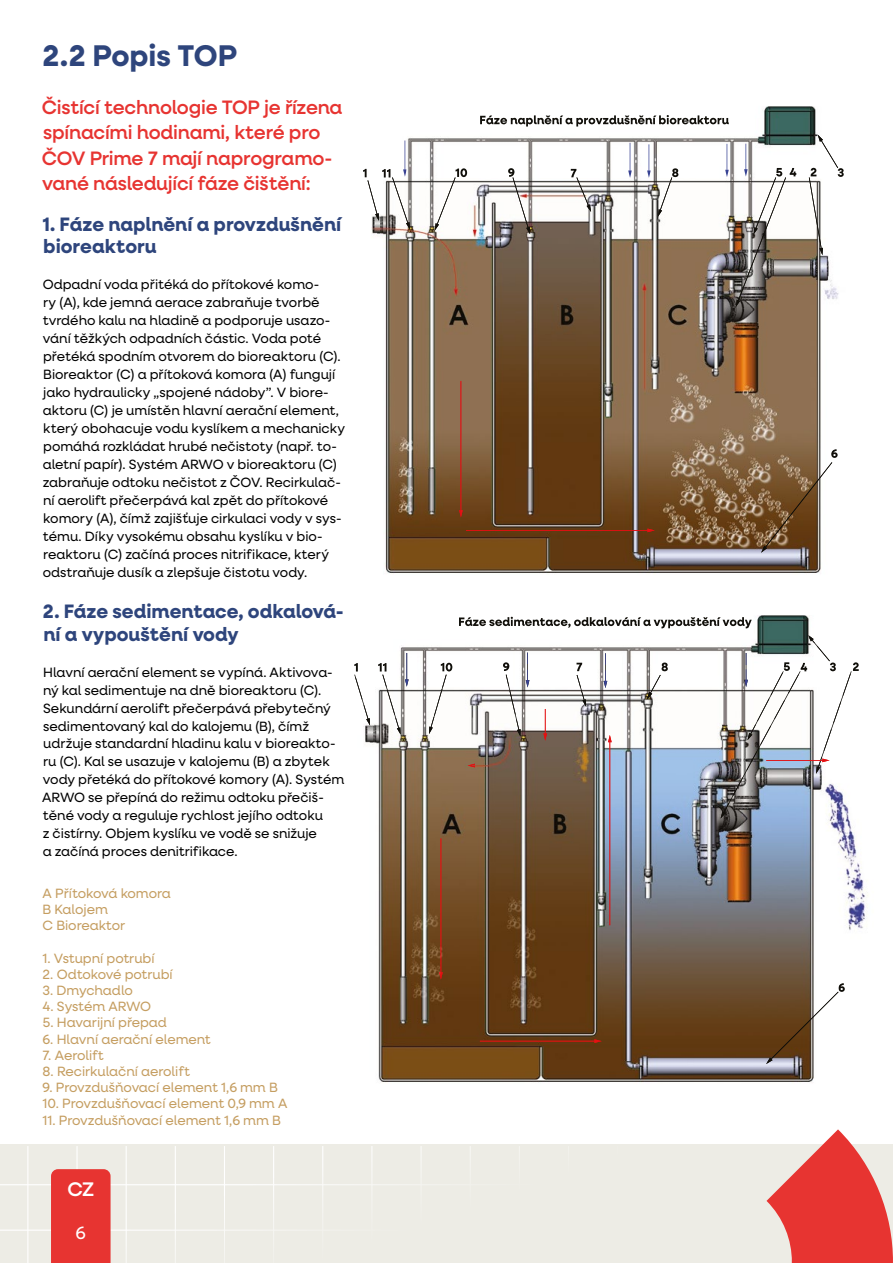
<style>
.page{position:relative;width:893px;height:1263px;background:#fff}
.page>*{position:absolute;margin:0;border:0;box-sizing:border-box;transform-origin:0 0}
.t1{font:700 30px "Neulis Neue";color:#2e457c}
.t2{font:500 19.8px "Neulis Neue";color:#fff}
.t3{font:500 19.5px/25.5px "Neulis Neue";letter-spacing:-.01em;color:#e73431}
.t4{font:700 19.5px/22.5px "Neulis Neue";color:#2e457c}
.t5{font:18px "Neulis Neue";color:#fff}
.t6{font:13.5px/18px "Neulis Neue";color:#000}
.t7{font:13.5px/16.2px "Neulis Neue";color:#c59e61}
</style>
<div class="page">
<div style="left:0;top:1145px;width:850px;height:118px;background:#edece5"></div>
<hr style="left:27px;top:1146px;width:1px;height:117px;background:#fff">
<hr style="left:76px;top:1146px;width:2px;height:117px;background:#fff">
<hr style="left:126px;top:1146px;width:1px;height:117px;background:#fff">
<hr style="left:175px;top:1146px;width:1px;height:117px;background:#fff">
<hr style="left:224px;top:1146px;width:1px;height:117px;background:#fff">
<hr style="left:273px;top:1146px;width:1px;height:117px;background:#fff">
<hr style="left:322px;top:1146px;width:1px;height:117px;background:#fff">
<hr style="left:371px;top:1146px;width:1px;height:117px;background:#fff">
<hr style="left:420px;top:1146px;width:2px;height:117px;background:#fff">
<hr style="left:470px;top:1146px;width:1px;height:117px;background:#fff">
<hr style="left:519px;top:1146px;width:1px;height:117px;background:#fff">
<hr style="left:568px;top:1146px;width:1px;height:117px;background:#fff">
<hr style="left:617px;top:1146px;width:1px;height:117px;background:#fff">
<hr style="left:666px;top:1146px;width:1px;height:117px;background:#fff">
<hr style="left:715px;top:1146px;width:1px;height:117px;background:#fff">
<hr style="left:765px;top:1146px;width:1px;height:117px;background:#fff">
<hr style="left:0;top:1184px;width:850px;height:1px;background:#fff">
<hr style="left:0;top:1229px;width:850px;height:2px;background:#fff">
<div style="left:51px;top:1169px;width:60px;height:94px;background:#e73431"></div>
<svg style="left:766px;top:1129px;width:127px;height:134px"></svg>
<img style="left:363px;top:106px;width:481px;height:467px">
<img style="left:403px;top:140px;width:4px;height:37px">
<img style="left:647px;top:144px;width:4px;height:34px">
<img style="left:628px;top:142px;width:4px;height:36px">
<img style="left:725px;top:144px;width:4px;height:33px">
<img style="left:744px;top:143px;width:4px;height:34px">
<img style="left:459px;top:381px;width:4px;height:136px">
<img style="left:466px;top:528px;width:189px;height:4px">
<img style="left:761px;top:462px;width:71px;height:91px">
<img style="left:367px;top:180px;width:12px;height:41px">
<img style="left:392px;top:177px;width:18px;height:53px">
<img style="left:435px;top:177px;width:21px;height:54px">
<img style="left:512px;top:177px;width:18px;height:57px">
<img style="left:576px;top:177px;width:15px;height:35px">
<img style="left:658px;top:177px;width:14px;height:40px">
<img style="left:818px;top:135px;width:20px;height:33px">
<img style="left:736px;top:177px;width:50px;height:130px">
<img style="left:753px;top:177px;width:23px;height:58px">
<img style="left:809px;top:177px;width:14px;height:78px">
<img style="left:354px;top:615px;width:514px;height:468px">
<img style="left:808px;top:635px;width:22px;height:26px">
<img style="left:816px;top:671px;width:36px;height:103px">
<img style="left:816px;top:674px;width:35px;height:100px">
<img style="left:506px;top:674px;width:15px;height:35px">
<img style="left:577px;top:675px;width:9px;height:32px">
<img style="left:647px;top:675px;width:14px;height:24px">
<img style="left:429px;top:674px;width:18px;height:60px">
<img style="left:721px;top:671px;width:79px;height:147px">
<img style="left:721px;top:674px;width:78px;height:144px">
<img style="left:608px;top:735px;width:4px;height:190px">
<img style="left:439px;top:709px;width:108px;height:270px">
<img style="left:480px;top:1039px;width:122px;height:4px">
<img style="left:766px;top:758px;width:64px;height:4px">
<svg style="left:468px;top:764px;width:7px;height:3px"></svg>
<img style="left:748px;top:671px;width:36px;height:69px">
<img style="left:747px;top:673px;width:36px;height:67px">
<img style="left:405px;top:653px;width:4px;height:34px">
<img style="left:766px;top:992px;width:72px;height:72px">
<img style="left:604px;top:653px;width:3px;height:35px">
<img style="left:744px;top:653px;width:4px;height:34px">
<img style="left:526px;top:653px;width:3px;height:34px">
<img style="left:382px;top:674px;width:19px;height:61px">
<img style="left:354px;top:674px;width:16px;height:52px">
<img style="left:355px;top:677px;width:15px;height:49px">
<h1 class="t1" style="left:42px;top:34px;width:196px">2.2 Popis TOP</h1>
<h3 class="t3" style="left:42px;top:94px;width:302px">Čistící technologie TOP je řízena spínacími hodinami, které pro<br>ČOV Prime 7 mají naprogramo&shy;vané následující fáze čištění:</h3>
<h3 class="t4" style="left:42px;top:212px;width:300px">1. Fáze naplnění a provzdušnění bioreaktoru</h3>
<p class="t6" style="left:43px;top:275px;width:304px">Odpadní voda přitéká do přítokové komo-<br>ry (A), kde jemná aerace zabraňuje tvorbě tvrdého kalu na hladině a podporuje usazo&shy;vání těžkých odpadních částic. Voda poté přetéká spodním otvorem do bioreaktoru (C).<br>Bioreaktor (C) a přítoková komora (A) fungují jako hydraulicky „spojené nádoby”. V biore&shy;aktoru (C) je umístěn hlavní aerační element, který obohacuje vodu kyslíkem a mechanicky pomáhá rozkládat hrubé nečistoty (např. to&shy;aletní papír). Systém ARWO v bioreaktoru (C) zabraňuje odtoku nečistot z ČOV. Recirkulač&shy;ní aerolift přečerpává kal zpět do přítokové komory (A), čímž zajišťuje cirkulaci vody v sys&shy;tému. Díky vysokému obsahu kyslíku v bio&shy;reaktoru (C) začíná proces nitrifikace, který odstraňuje dusík a zlepšuje čistotu vody.</p>
<h3 class="t4" style="left:43px;top:599px;width:303px">2. Fáze sedimentace, odkalová&shy;ní a vypouštění vody</h3>
<p class="t6" style="left:42px;top:662px;width:304px">Hlavní aerační element se vypíná. Aktivova&shy;ný kal sedimentuje na dně bioreaktoru (C).<br>Sekundární aerolift přečerpává přebytečný sedimentovaný kal do kalojemu (B), čímž udržuje standardní hladinu kalu v bioreakto&shy;ru (C). Kal se usazuje v kalojemu (B) a zbytek vody přetéká do přítokové komory (A). Systém ARWO se přepíná do režimu odtoku přečiš&shy;těné vody a reguluje rychlost jejího odtoku<br>z čistírny. Objem kyslíku ve vodě se snižuje<br>a začíná proces denitrifikace.</p>
<p class="t7" style="left:43px;top:884px;width:130px">A Přítoková komora<br>B Kalojem<br>C Bioreaktor</p>
<p class="t7" style="left:43px;top:949px;width:114px">1. Vstupní potrubí</p>
<p class="t7" style="left:43px;top:965px;width:132px">2. Odtokové potrubí</p>
<p class="t7" style="left:43px;top:982px;width:92px">3. Dmychadlo</p>
<p class="t7" style="left:43px;top:998px;width:110px">4. Systém ARWO</p>
<p class="t7" style="left:43px;top:1014px;width:126px">5. Havarijní přepad</p>
<p class="t7" style="left:43px;top:1030px;width:170px">6. Hlavní aerační element</p>
<p class="t7" style="left:43px;top:1046px;width:63px">7. Aerolift</p>
<p class="t7" style="left:43px;top:1063px;width:149px">8. Recirkulační aerolift</p>
<p class="t7" style="left:43px;top:1079px;width:237px">9. Provzdušňovací element 1,6 mm B</p>
<p class="t7" style="left:43px;top:1095px;width:246px">10. Provzdušňovací element 0,9 mm A</p>
<p class="t7" style="left:43px;top:1111px;width:240px">11. Provzdušňovací element 1,6 mm B</p>
<h2 class="t2" style="left:67px;top:1175px;width:28px">CZ</h2>
<h3 class="t5" style="left:76px;top:1220px;width:12px">6</h3>
</div>
